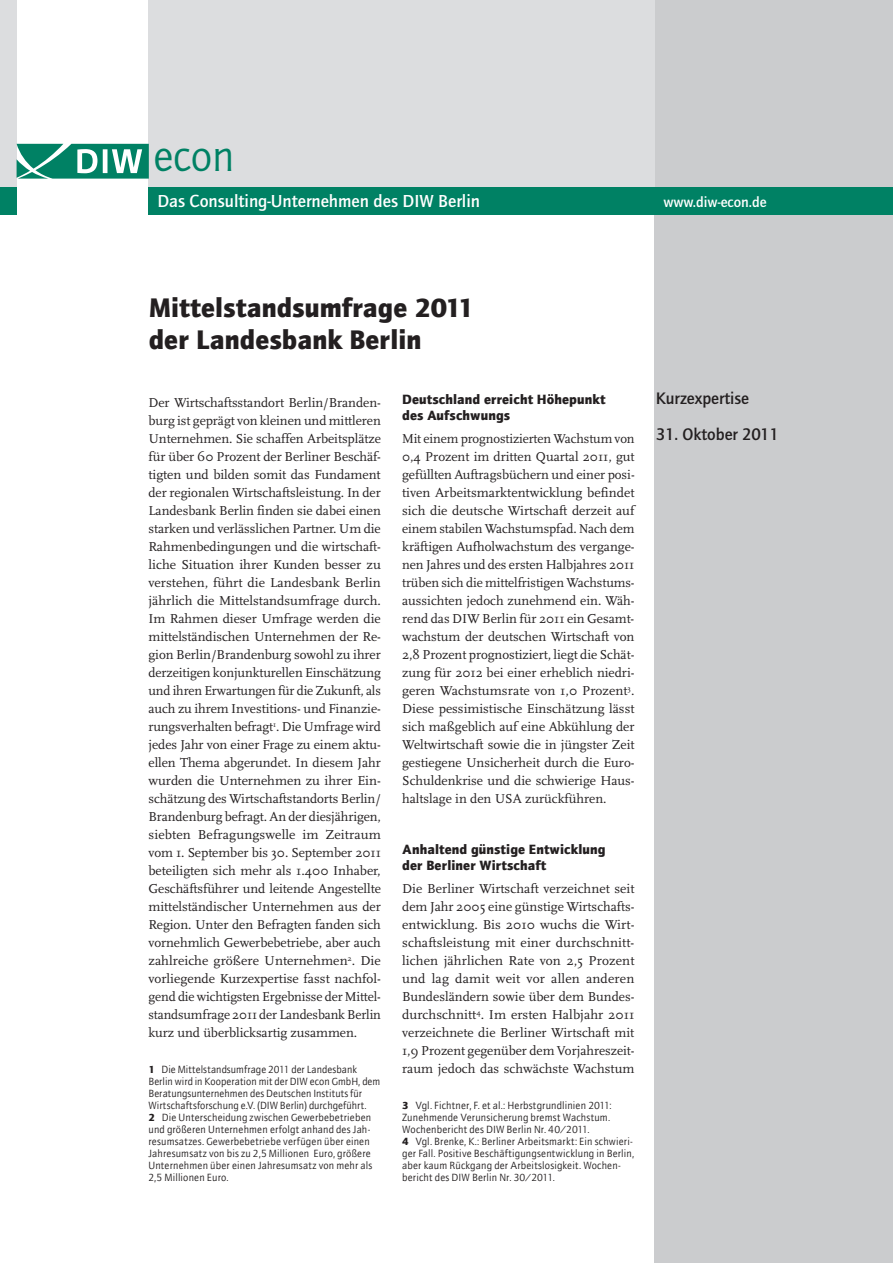
<style>
.page{position:relative;width:893px;height:1263px;background:#fff}
.page>*{position:absolute;margin:0;border:0;box-sizing:border-box;transform-origin:0 0}
.t1{font:45px "Quay Sans ITC Std";color:#008164}
.t2{font:900 27px/32.4px "AT Quay Sans";color:#231f20}
.t3{font:500 18px "Quay Sans ITC Std";color:#fff}
.t4{font:500 17.25px "Quay Sans ITC Std";color:#231f20}
.t5{font:500 15px "Quay Sans ITC Std";color:#fff}
.t6{font:13.5px/18px "Scala";color:#231f20;text-align:justify}
.t7{font:900 13.5px/16.2px "AT Quay Sans";letter-spacing:.005em;color:#231f20}
.t8{font:10.5px/12px "AT Quay Sans";letter-spacing:.01em;color:#231f20}
.s1{font-weight:900}
</style>
<div class="page">
<div style="left:655px;top:0;width:238px;height:1263px;background:#cbccce"></div>
<div style="left:149px;top:0;width:506px;height:187px;background:#dcdddf"></div>
<div style="left:149px;top:187px;width:744px;height:27px;background:#008164"></div>
<div style="left:0;top:0;width:17px;height:188px;background:#dcdddf"></div>
<svg style="left:17px;top:144px;width:132px;height:35px"></svg>
<div style="left:0;top:187px;width:17px;height:27px;background:#008164"></div>
<h1 class="t1" style="left:153px;top:130px;width:83px">econ</h1>
<h3 class="t3" style="left:157px;top:191px;width:324px">Das Consulting-Unternehmen des DIW Berlin</h3>
<p class="t5" style="left:663px;top:194px;width:105px">www.diw-econ.de</p>
<h2 class="t2" style="left:149px;top:291px;width:327px">Mittelstandsumfrage 2011 der Landesbank Berlin</h2>
<p class="t6" style="left:148px;top:394px;width:234px">Der Wirtschaftsstandort Berlin/Branden&shy;burg ist geprägt von kleinen und mittleren Unternehmen. Sie schaffen Arbeitsplätze für über 60 Prozent der Berliner Beschäf&shy;tigten und bilden somit das Fundament der regionalen Wirtschaftsleistung. In der Landesbank Berlin finden sie dabei einen starken und verlässlichen Partner. Um die Rahmenbedingungen und die wirtschaft&shy;liche Situation ihrer Kunden besser zu verstehen, führt die Landesbank Berlin jährlich die Mittelstandsumfrage durch.<br>Im Rahmen dieser Umfrage werden die mittelständischen Unternehmen der Re&shy;gion Berlin/Brandenburg sowohl zu ihrer derzeitigen konjunkturellen Einschätzung und ihren Erwartungen für die Zukunft, als auch zu ihrem Investitions- und Finanzie&shy;rungsverhalten befragt<sup>1</sup>. Die Umfrage wird jedes Jahr von einer Frage zu einem aktu&shy;ellen Thema abgerundet. In diesem Jahr wurden die Unternehmen zu ihrer Ein&shy;schätzung des Wirtschaftstandorts Berlin/ Brandenburg befragt. An der diesjährigen, siebten Befragungswelle im Zeitraum vom 1. September bis 30. September 2011 beteiligten sich mehr als 1.400 Inhaber, Geschäftsführer und leitende Angestellte mittelständischer Unternehmen aus der Region. Unter den Befragten fanden sich vornehmlich Gewerbebetriebe, aber auch zahlreiche größere Unternehmen<sup>2</sup>. Die vorliegende Kurzexpertise fasst nachfol&shy;gend die wichtigsten Ergebnisse der Mittel&shy;standsumfrage 2011 der Landesbank Berlin kurz und überblicksartig zusammen.</p>
<p class="t8" style="left:148px;top:1063px;width:233px"><span class="s1">1</span> Die Mittelstandsumfrage 2011 der Landesbank Berlin wird in Kooperation mit der DIW econ GmbH, dem Beratungsunternehmen des Deutschen Instituts für Wirtschaftsforschung e.V. (DIW Berlin) durchgeführt.<br><span class="s1">2</span> Die Unterscheidung zwischen Gewerbebetrieben und größeren Unternehmen erfolgt anhand des Jah&shy;resumsatzes. Gewerbebetriebe verfügen über einen Jahresumsatz von bis zu 2,5 Millionen Euro, größere Unternehmen über einen Jahresumsatz von mehr als 2,5 Millionen Euro.</p>
<p class="t7" style="left:402px;top:391px;width:205px">Deutschland erreicht Höhepunkt des Aufschwungs</p>
<p class="t6" style="left:402px;top:430px;width:234px">Mit einem prognostizierten Wachstum von 0,4 Prozent im dritten Quartal 2011, gut gefüllten Auftragsbüchern und einer posi&shy;tiven Arbeitsmarktentwicklung befindet sich die deutsche Wirtschaft derzeit auf einem stabilen Wachstumspfad. Nach dem kräftigen Aufholwachstum des vergange&shy;nen Jahres und des ersten Halbjahres 2011 trüben sich die mittelfristigen Wachstums&shy;aussichten jedoch zunehmend ein. Wäh&shy;rend das DIW Berlin für 2011 ein Gesamt&shy;wachstum der deutschen Wirtschaft von 2,8 Prozent prognostiziert, liegt die Schät&shy;zung für 2012 bei einer erheblich niedri&shy;geren Wachstumsrate von 1,0 Prozent<sup>3</sup>.<br>Diese pessimistische Einschätzung lässt sich maßgeblich auf eine Abkühlung der Weltwirtschaft sowie die in jüngster Zeit gestiegene Unsicherheit durch die Euro-Schuldenkrise und die schwierige Haus&shy;haltslage in den USA zurückführen.</p>
<p class="t7" style="left:402px;top:841px;width:205px">Anhaltend günstige Entwicklung der Berliner Wirtschaft</p>
<p class="t6" style="left:402px;top:880px;width:234px">Die Berliner Wirtschaft verzeichnet seit dem Jahr 2005 eine günstige Wirtschafts&shy;entwicklung. Bis 2010 wuchs die Wirt&shy;schaftsleistung mit einer durchschnitt&shy;lichen jährlichen Rate von 2,5 Prozent und lag damit weit vor allen anderen Bundesländern sowie über dem Bundes&shy;durchschnitt<sup>4</sup>. Im ersten Halbjahr 2011 verzeichnete die Berliner Wirtschaft mit 1,9 Prozent gegenüber dem Vorjahreszeit&shy;raum jedoch das schwächste Wachstum</p>
<p class="t8" style="left:402px;top:1099px;width:234px"><span class="s1">3</span> Vgl. Fichtner, F. et al.: Herbstgrundlinien 2011:<br>Zunehmende Verunsicherung bremst Wachstum.<br>Wochenbericht des DIW Berlin Nr. 40/2011.<br><span class="s1">4</span> Vgl. Brenke, K.: Berliner Arbeitsmarkt: Ein schwieri&shy;ger Fall. Positive Beschäftigungsentwicklung in Berlin, aber kaum Rückgang der Arbeitslosigkeit. Wochen&shy;bericht des DIW Berlin Nr. 30/2011.</p>
<p class="t4" style="left:656px;top:388px;width:95px">Kurzexpertise</p>
<p class="t4" style="left:656px;top:424px;width:125px">31. Oktober 2011</p>
</div>
